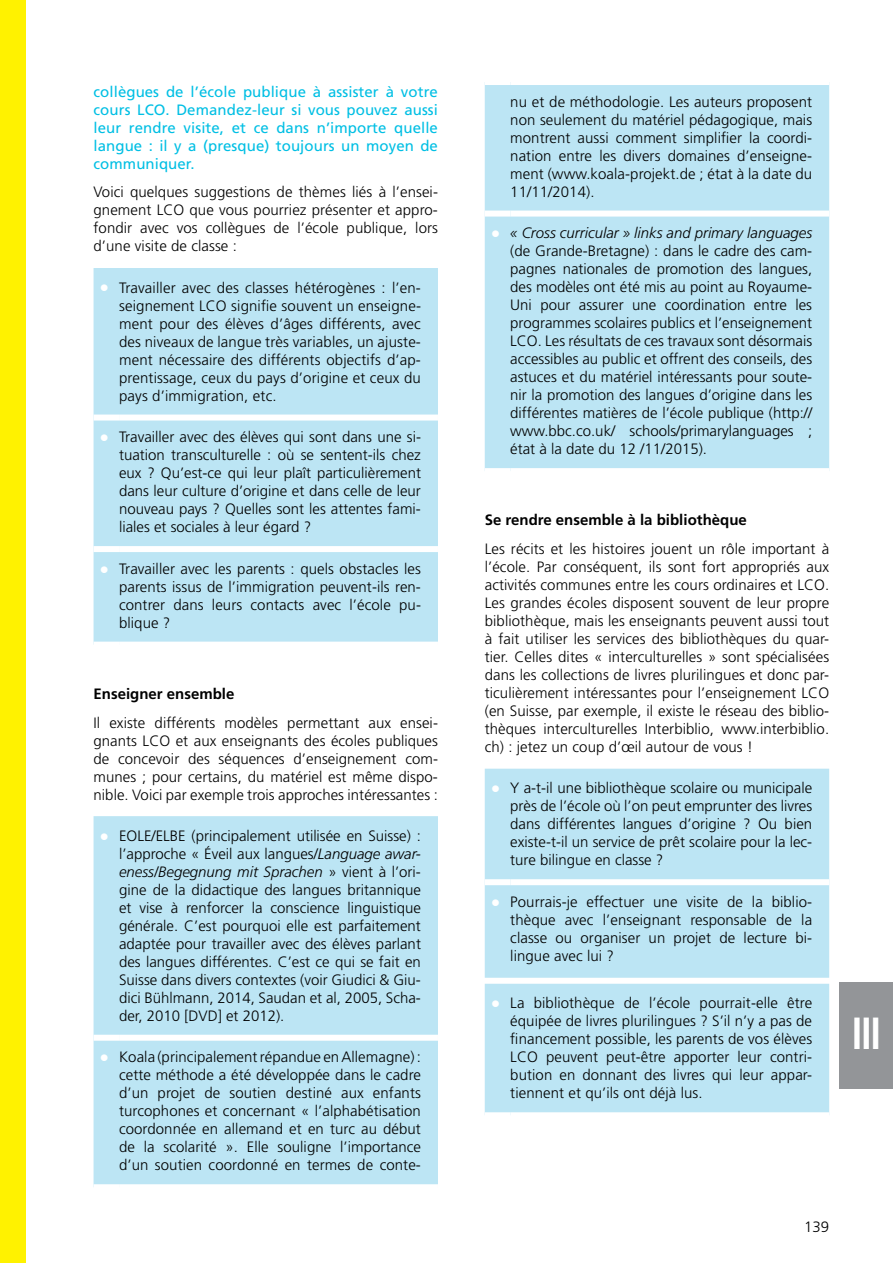
<style>
.page{position:relative;width:893px;height:1263px;background:#fff}
.page>*{position:absolute;margin:0;border:0;box-sizing:border-box;transform-origin:0 0}
.t1{font:700 condensed 45px "Frutiger";color:#fff;scale:.9 1}
.t2{font:300 15px/18px "Frutiger";letter-spacing:.005em;color:#000;text-align:justify}
.t3{font:15px/18px "Frutiger";letter-spacing:.005em;color:#00bfe4;text-align:justify}
.t4{font:700 15px "Frutiger";color:#000}
.s1{font-weight:900;font-size:18px;color:#fff}
.s2{font-style:italic}
</style>
<div class="page">
<div style="left:0;top:0;width:26px;height:1263px;background:#fff200"></div>
<div style="left:485px;top:85px;width:344px;height:383px;background:#bce5f4"></div>
<div style="left:485px;top:211px;width:25px;height:6px;background:#fff"></div>
<div style="left:510px;top:211px;width:319px;height:6px;background:#fff"></div>
<div style="left:485px;top:769px;width:344px;height:209px;background:#bce5f4"></div>
<div style="left:485px;top:879px;width:25px;height:6px;background:#fff"></div>
<div style="left:510px;top:879px;width:319px;height:6px;background:#fff"></div>
<div style="left:485px;top:984px;width:344px;height:128px;background:#bce5f4"></div>
<div style="left:94px;top:268px;width:344px;height:374px;background:#bce5f4"></div>
<div style="left:94px;top:414px;width:25px;height:6px;background:#fff"></div>
<div style="left:119px;top:414px;width:319px;height:6px;background:#fff"></div>
<div style="left:94px;top:546px;width:25px;height:6px;background:#fff"></div>
<div style="left:119px;top:546px;width:319px;height:6px;background:#fff"></div>
<div style="left:94px;top:816px;width:344px;height:368px;background:#bce5f4"></div>
<div style="left:94px;top:1035px;width:25px;height:6px;background:#fff"></div>
<div style="left:119px;top:1035px;width:319px;height:6px;background:#fff"></div>
<div style="left:840px;top:982px;width:53px;height:107px;background:#939598"></div>
<p class="t3" style="left:94px;top:82px;width:346px">collègues de l’école publique à assister à votre cours LCO. Demandez-leur si vous pouvez aussi leur rendre visite, et ce dans n’importe quelle langue : il y a (presque) toujours un moyen de communiquer.</p>
<p class="t2" style="left:94px;top:183px;width:346px">Voici quelques suggestions de thèmes liés à l’ensei&shy;gnement LCO que vous pourriez présenter et appro&shy;fondir avec vos collègues de l’école publique, lors d’une visite de classe :</p>
<p class="t2" style="left:119px;top:278px;width:303px;text-indent:-19px"><span class="s1">•</span> Travailler avec des classes hétérogènes : l’en&shy;seignement LCO signifie souvent un enseigne&shy;ment pour des élèves d’âges différents, avec des niveaux de langue très variables, un ajuste&shy;ment nécessaire des différents objectifs d’ap&shy;prentissage, ceux du pays d’origine et ceux du pays d’immigration, etc.</p>
<p class="t2" style="left:119px;top:428px;width:303px;text-indent:-19px"><span class="s1">•</span> Travailler avec des élèves qui sont dans une si&shy;tuation transculturelle : où se sentent-ils chez eux ? Qu’est-ce qui leur plaît particulièrement dans leur culture d’origine et dans celle de leur nouveau pays ? Quelles sont les attentes fami&shy;liales et sociales à leur égard ?</p>
<p class="t2" style="left:119px;top:559px;width:303px;text-indent:-19px"><span class="s1">•</span> Travailler avec les parents : quels obstacles les parents issus de l’immigration peuvent-ils ren&shy;contrer dans leurs contacts avec l’école pu&shy;blique ?</p>
<p class="t4" style="left:94px;top:685px;width:142px">Enseigner ensemble</p>
<p class="t2" style="left:94px;top:713px;width:346px">Il existe différents modèles permettant aux ensei&shy;gnants LCO et aux enseignants des écoles publiques de concevoir des séquences d’enseignement com&shy;munes ; pour certains, du matériel est même dispo&shy;nible. Voici par exemple trois approches intéressantes :</p>
<p class="t2" style="left:119px;top:826px;width:303px;text-indent:-19px"><span class="s1">•</span> EOLE/ELBE (principalement utilisée en Suisse) : l’approche « Éveil aux langues/<span class="s2">Language awar&shy;eness/Begegnung mit Sprachen</span> » vient à l’ori&shy;gine de la didactique des langues britannique et vise à renforcer la conscience linguistique générale. C’est pourquoi elle est parfaitement adaptée pour travailler avec des élèves parlant des langues différentes. C’est ce qui se fait en Suisse dans divers contextes (voir Giudici &amp; Giu&shy;dici Bühlmann, 2014, Saudan et al, 2005, Scha&shy;der, 2010 [DVD] et 2012).</p>
<p class="t2" style="left:119px;top:1048px;width:303px;text-indent:-19px"><span class="s1">•</span> Koala (principalement répandue en Allemagne) : cette méthode a été développée dans le cadre d’un projet de soutien destiné aux enfants turcophones et concernant « l’alphabétisation coordonnée en allemand et en turc au début de la scolarité ». Elle souligne l’importance d’un soutien coordonné en termes de conte-</p>
<p class="t2" style="left:510px;top:92px;width:303px">nu et de méthodologie. Les auteurs proposent non seulement du matériel pédagogique, mais montrent aussi comment simplifier la coordi&shy;nation entre les divers domaines d’enseigne&shy;ment (www.koala-projekt.de ; état à la date du 11/11/2014).</p>
<p class="t2" style="left:510px;top:224px;width:303px;text-indent:-19px"><span class="s1">•</span> <span class="s2">« Cross curricular » links and primary languages </span>(de Grande-Bretagne) : dans le cadre des cam&shy;pagnes nationales de promotion des langues, des modèles ont été mis au point au Royaume-Uni pour assurer une coordination entre les programmes scolaires publics et l’enseignement LCO. Les résultats de ces travaux sont désormais accessibles au public et offrent des conseils, des astuces et du matériel intéressants pour soute&shy;nir la promotion des langues d’origine dans les différentes matières de l’école publique (http:// www.bbc.co.uk/ schools/primarylanguages ; état à la date du 12 /11/2015).</p>
<p class="t4" style="left:485px;top:511px;width:264px">Se rendre ensemble à la bibliothèque</p>
<p class="t2" style="left:485px;top:540px;width:346px">Les récits et les histoires jouent un rôle important à l’école. Par conséquent, ils sont fort appropriés aux activités communes entre les cours ordinaires et LCO.<br>Les grandes écoles disposent souvent de leur propre bibliothèque, mais les enseignants peuvent aussi tout à fait utiliser les services des bibliothèques du quar&shy;tier. Celles dites « interculturelles » sont spécialisées dans les collections de livres plurilingues et donc par&shy;ticulièrement intéressantes pour l’enseignement LCO (en Suisse, par exemple, il existe le réseau des biblio&shy;thèques interculturelles Interbiblio, www.interbiblio. ch) : jetez un coup d’œil autour de vous !</p>
<p class="t2" style="left:510px;top:779px;width:303px;text-indent:-19px"><span class="s1">•</span> Y a-t-il une bibliothèque scolaire ou municipale près de l’école où l’on peut emprunter des livres dans différentes langues d’origine ? Ou bien existe-t-il un service de prêt scolaire pour la lec&shy;ture bilingue en classe ?</p>
<p class="t2" style="left:510px;top:892px;width:303px;text-indent:-19px"><span class="s1">•</span> Pourrais-je effectuer une visite de la biblio&shy;thèque avec l’enseignant responsable de la classe ou organiser un projet de lecture bi&shy;lingue avec lui ?</p>
<p class="t2" style="left:510px;top:994px;width:303px;text-indent:-19px"><span class="s1">•</span> La bibliothèque de l’école pourrait-elle être équipée de livres plurilingues ? S’il n’y a pas de financement possible, les parents de vos élèves LCO peuvent peut-être apporter leur contri&shy;bution en donnant des livres qui leur appar&shy;tiennent et qu’ils ont déjà lus.</p>
<h1 class="t1" style="left:851px;top:1007px;width:35px">III</h1>
<p class="t2" style="left:804px;top:1218px;width:27px">139</p>
</div>
